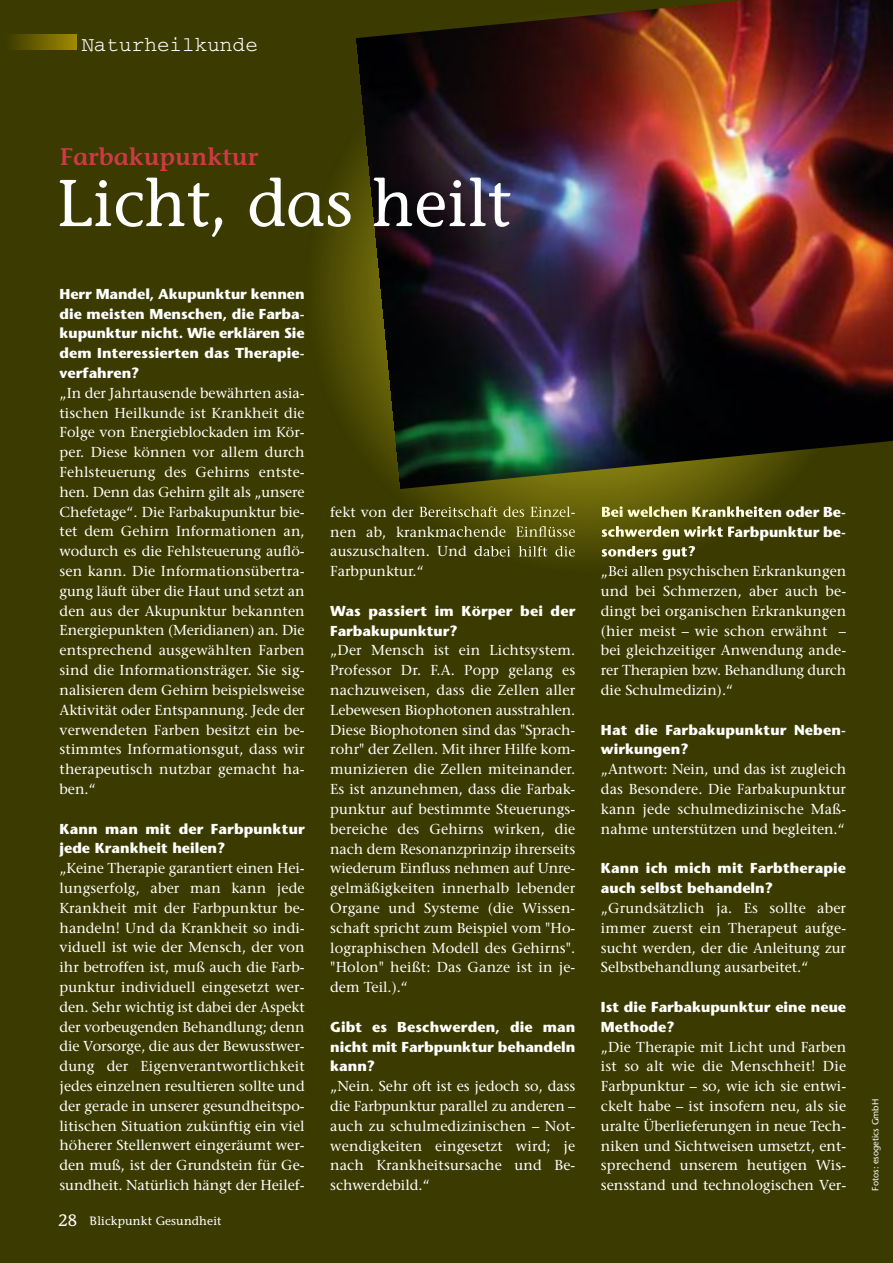
<style>
.page{position:relative;width:893px;height:1263px;background:#3b3a00}
.page>*{position:absolute;margin:0;border:0;box-sizing:border-box;transform-origin:0 0}
.t1{font:500 66px "Stone Informal Std";color:#fff}
.t2{font:600 24px "Stone Informal Std";color:#ce3946}
.t3{font:21px "Courier";color:#fff}
.t4{font:500 14.4px/19.8px "Stone Serif Std";color:#fff;text-align:justify}
.t5{font:700 14.4px/19.8px "Stone Sans Std";color:#fff}
.t6{font:500 12px "Stone Informal Std";letter-spacing:.015em;color:#fff}
.t7{font:500 9px "Stone Sans Std";color:#fff}
.s1{font-size:16.5px}
</style>
<div class="page">
<img style="left:13px;top:35px;width:64px;height:15px">
<img style="left:321px;top:161px;width:448px;height:405px">
<img style="left:407px;top:506px;width:18px;height:11px">
<img style="left:602px;top:506px;width:151px;height:11px">
<img style="left:601px;top:526px;width:142px;height:11px">
<img style="left:601px;top:546px;width:94px;height:14px">
<img style="left:608px;top:566px;width:39px;height:8px">
<img style="left:356px;top:0;width:537px;height:489px">
<h3 class="t3" style="left:81px;top:37px;width:178px">Naturheilkunde</h3>
<h2 class="t2" style="left:60px;top:147px;width:200px">Farbakupunktur</h2>
<h1 class="t1" style="left:56px;top:178px;width:455px">Licht, das heilt</h1>
<p class="t5" style="left:60px;top:285px;width:247px;text-align:justify">Herr Mandel, Akupunktur kennen die meisten Menschen, die Farba&shy;kupunktur nicht. Wie erklären Sie dem Interessierten das Therapie&shy;verfahren?</p>
<p class="t4" style="left:60px;top:384px;width:247px">„In der Jahrtausende bewährten asia&shy;tischen Heilkunde ist Krankheit die Folge von Energieblockaden im Kör&shy;per. Diese können vor allem durch Fehlsteuerung des Gehirns entste&shy;hen. Denn das Gehirn gilt als „unsere Chefetage“. Die Farbakupunktur bie&shy;tet dem Gehirn Informationen an, wodurch es die Fehlsteuerung auflö&shy;sen kann. Die Informationsübertra&shy;gung läuft über die Haut und setzt an den aus der Akupunktur bekannten Energiepunkten (Meridianen) an. Die entsprechend ausgewählten Farben sind die Informationsträger. Sie sig&shy;nalisieren dem Gehirn beispielsweise Aktivität oder Entspannung. Jede der verwendeten Farben besitzt ein be&shy;stimmtes Informationsgut, dass wir therapeutisch nutzbar gemacht ha&shy;ben.“</p>
<p class="t5" style="left:60px;top:820px;width:247px">Kann man mit der Farbpunktur jede Krankheit heilen?</p>
<p class="t4" style="left:59px;top:860px;width:247px">„Keine Therapie garantiert einen Hei&shy;lungserfolg, aber man kann jede Krankheit mit der Farbpunktur be&shy;handeln! Und da Krankheit so indi&shy;viduell ist wie der Mensch, der von ihr betroffen ist, muß auch die Farb&shy;punktur individuell eingesetzt wer&shy;den. Sehr wichtig ist dabei der Aspekt der vorbeugenden Behandlung; denn die Vorsorge, die aus der Bewusstwer&shy;dung der Eigenverantwortlichkeit jedes einzelnen resultieren sollte und der gerade in unserer gesundheitspo&shy;litischen Situation zukünftig ein viel höherer Stellenwert eingeräumt wer&shy;den muß, ist der Grundstein für Ge&shy;sundheit. Natürlich hängt der Heilef-</p>
<p class="t6" style="left:58px;top:1216px;width:165px"><span class="s1">28</span> Blickpunkt Gesundheit</p>
<p class="t4" style="left:330px;top:543px;width:247px">auszuschalten. Und dabei hilft die<br>Farbpunktur.“</p>
<p class="t5" style="left:330px;top:602px;width:247px">Was passiert im Körper bei der<br>Farbakupunktur?</p>
<p class="t4" style="left:330px;top:642px;width:247px">„Der Mensch ist ein Lichtsystem.<br>Professor Dr. F.A. Popp gelang es nachzuweisen, dass die Zellen aller Lebewesen Biophotonen ausstrahlen.<br>Diese Biophotonen sind das "Sprach&shy;rohr" der Zellen. Mit ihrer Hilfe kom&shy;munizieren die Zellen miteinander.<br>Es ist anzunehmen, dass die Farbak&shy;punktur auf bestimmte Steuerungs&shy;bereiche des Gehirns wirken, die nach dem Resonanzprinzip ihrerseits wiederum Einfluss nehmen auf Unre&shy;gelmäßigkeiten innerhalb lebender Organe und Systeme (die Wissen&shy;schaft spricht zum Beispiel vom "Ho&shy;lographischen Modell des Gehirns". "Holon" heißt: Das Ganze ist in je&shy;dem Teil.).“</p>
<p class="t5" style="left:330px;top:1018px;width:247px;text-align:justify">Gibt es Beschwerden, die man nicht mit Farbpunktur behandeln kann?</p>
<p class="t4" style="left:330px;top:1078px;width:247px">„Nein. Sehr oft ist es jedoch so, dass die Farbpunktur parallel zu anderen – auch zu schulmedizinischen – Not&shy;wendigkeiten eingesetzt wird; je nach Krankheitsursache und Be&shy;schwerdebild.“</p>
<p class="t5" style="left:601px;top:523px;width:247px">schwerden wirkt Farbpunktur be-</p>
<p class="t4" style="left:601px;top:563px;width:247px">„Bei allen psychischen Erkrankungen und bei Schmerzen, aber auch be&shy;dingt bei organischen Erkrankungen (hier meist – wie schon erwähnt – bei gleichzeitiger Anwendung ande&shy;rer Therapien bzw. Behandlung durch die Schulmedizin).“</p>
<p class="t5" style="left:601px;top:721px;width:247px">Hat die Farbakupunktur Neben&shy;wirkungen?</p>
<p class="t4" style="left:601px;top:761px;width:247px">„Antwort: Nein, und das ist zugleich das Besondere. Die Farbakupunktur kann jede schulmedizinische Maß&shy;nahme unterstützen und begleiten.“</p>
<p class="t5" style="left:601px;top:860px;width:247px">Kann ich mich mit Farbtherapie auch selbst behandeln?</p>
<p class="t4" style="left:601px;top:899px;width:247px">„Grundsätzlich ja. Es sollte aber immer zuerst ein Therapeut aufge&shy;sucht werden, der die Anleitung zur Selbstbehandlung ausarbeitet.“</p>
<p class="t5" style="left:601px;top:998px;width:247px">Ist die Farbakupunktur eine neue<br>Methode?</p>
<p class="t4" style="left:601px;top:1038px;width:247px">„Die Therapie mit Licht und Farben ist so alt wie die Menschheit! Die Farbpunktur – so, wie ich sie entwi&shy;ckelt habe – ist insofern neu, als sie uralte Überlieferungen in neue Tech&shy;niken und Sichtweisen umsetzt, ent&shy;sprechend unserem heutigen Wis&shy;sensstand und technologischen Ver-</p>
<p class="t7" style="left:872px;top:1190px;width:93px;rotate:-90deg">Fotos: esogetics GmbH</p>
</div>
